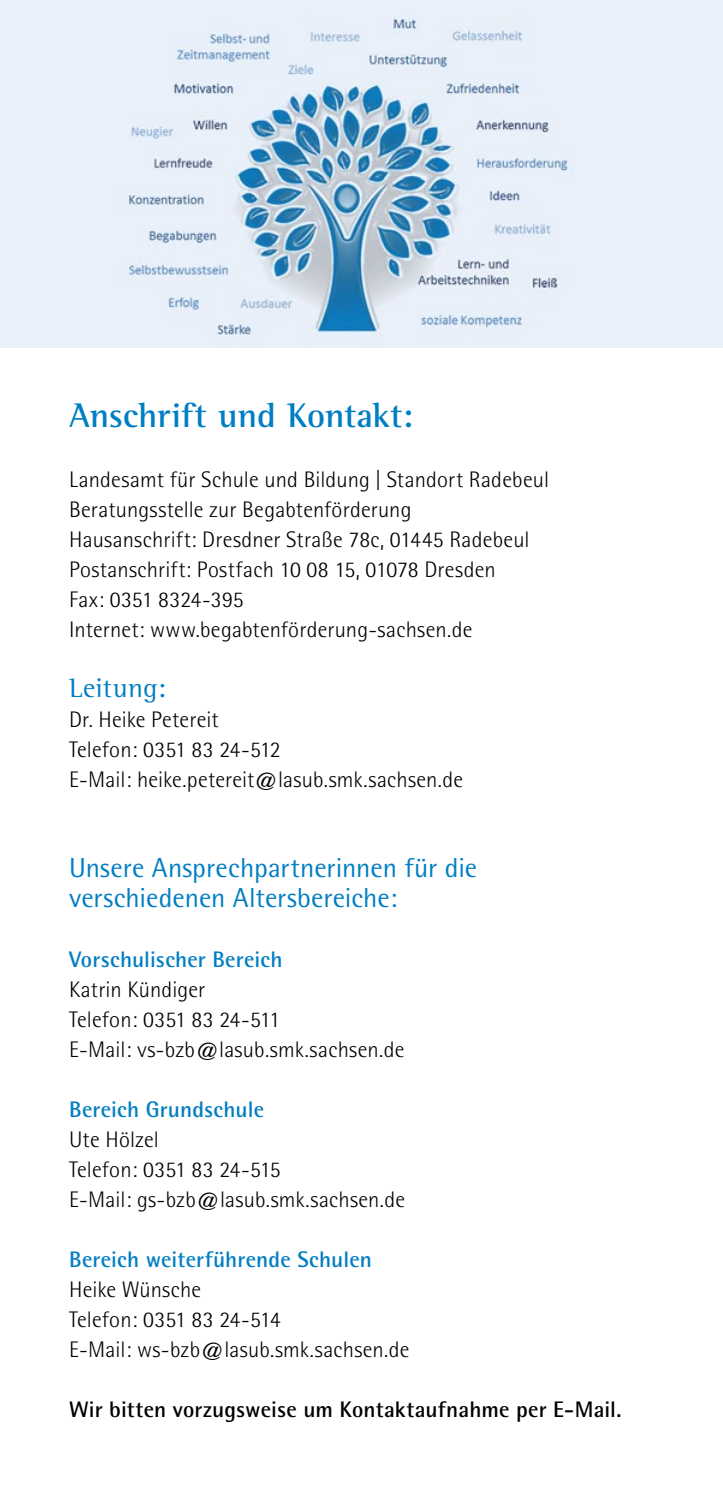
<style>
.page{position:relative;width:723px;height:1489px;background:#fff}
.page>*{position:absolute;margin:0;border:0;box-sizing:border-box;transform-origin:0 0}
.t1{font:700 35px "Rotis Semi Serif";color:#007ec3}
.t2{font:27.5px/30px "Rotis Semi Sans";color:#007ec3}
.t3{font:27.5px "Rotis Semi Serif";letter-spacing:.015em;color:#007ec3}
.t4{font:300 22.5px "Rotis Semi Sans";letter-spacing:.01em;color:#000}
.t5{font:700 22.5px "Rotis Semi Sans";letter-spacing:.005em;color:#007ec3}
.t6{font:700 22.5px "Rotis Semi Sans";letter-spacing:.005em;color:#000}
</style>
<div class="page">
<img style="left:0;top:0;width:723px;height:347px">
<h2 class="t1" style="left:69px;top:394px;width:346px">Anschrift und Kontakt:</h2>
<p class="t4" style="left:69px;top:466px;width:481px">Landesamt für Schule und Bildung | Standort Radebeul</p>
<p class="t4" style="left:69px;top:496px;width:344px">Beratungsstelle zur Begabtenförderung</p>
<p class="t4" style="left:69px;top:526px;width:462px">Hausanschrift: Dresdner Straße 78c, 01445 Radebeul</p>
<p class="t4" style="left:69px;top:556px;width:428px">Postanschrift: Postfach 10 08 15, 01078 Dresden</p>
<p class="t4" style="left:69px;top:586px;width:176px">Fax: 0351 8324-395</p>
<p class="t4" style="left:69px;top:616px;width:405px">Internet: www.begabtenförderung-sachsen.de</p>
<h3 class="t3" style="left:69px;top:671px;width:98px">Leitung:</h3>
<p class="t4" style="left:69px;top:706px;width:151px">Dr. Heike Petereit</p>
<p class="t4" style="left:69px;top:736px;width:213px">Telefon: 0351 83 24-512</p>
<p class="t4" style="left:69px;top:766px;width:396px">E-Mail: heike.petereit@lasub.smk.sachsen.de</p>
<h3 class="t2" style="left:69px;top:852px;width:410px">Unsere Ansprechpartnerinnen für die verschiedenen Altersbereiche:</h3>
<h4 class="t5" style="left:69px;top:945px;width:215px">Vorschulischer Bereich</h4>
<p class="t4" style="left:69px;top:976px;width:138px">Katrin Kündiger</p>
<p class="t4" style="left:69px;top:1006px;width:212px">Telefon: 0351 83 24-511</p>
<p class="t4" style="left:69px;top:1036px;width:337px">E-Mail: vs-bzb@lasub.smk.sachsen.de</p>
<h4 class="t5" style="left:69px;top:1095px;width:197px">Bereich Grundschule</h4>
<p class="t4" style="left:69px;top:1126px;width:91px">Ute Hölzel</p>
<p class="t4" style="left:69px;top:1156px;width:213px">Telefon: 0351 83 24-515</p>
<p class="t4" style="left:69px;top:1186px;width:338px">E-Mail: gs-bzb@lasub.smk.sachsen.de</p>
<h4 class="t5" style="left:69px;top:1245px;width:304px">Bereich weiterführende Schulen</h4>
<p class="t4" style="left:69px;top:1276px;width:134px">Heike Wünsche</p>
<p class="t4" style="left:69px;top:1306px;width:213px">Telefon: 0351 83 24-514</p>
<p class="t4" style="left:69px;top:1336px;width:342px">E-Mail: ws-bzb@lasub.smk.sachsen.de</p>
<p class="t6" style="left:69px;top:1395px;width:554px">Wir bitten vorzugsweise um Kontaktaufnahme per E-Mail.</p>
</div>
